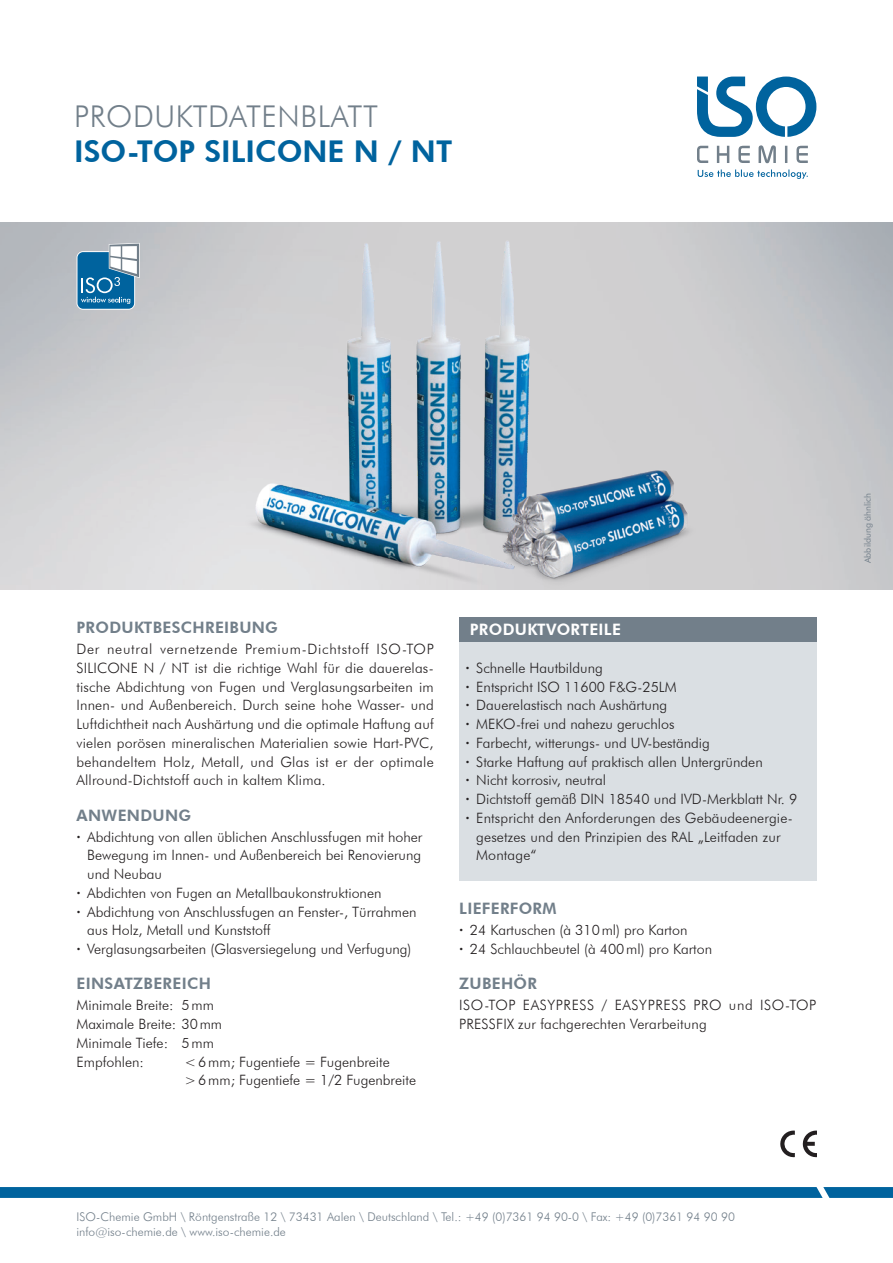
<style>
.page{position:relative;width:893px;height:1263px;background:#fff}
.page>*{position:absolute;margin:0;border:0;box-sizing:border-box;transform-origin:0 0}
.t1{font:800 30px "Futura BT";color:#00639e}
.t2{font:300 30px "Futura BT";letter-spacing:.02em;color:#727f8a}
.t3{font:800 15.75px "Futura BT";letter-spacing:.02em;color:#727f8a}
.t4{font:800 15.75px "Futura BT";letter-spacing:.02em;color:#fff}
.t5{font:300 14.25px/18.8px "Futura BT";color:#231f20}
.t6{font:300 12px/15px "Futura BT";color:#727f8a}
.t7{font:9px "Futura BT";color:#727f8a}
.s1{font-weight:800}
</style>
<div class="page">
<img style="left:27px;top:223px;width:866px;height:366px">
<svg style="left:77px;top:243px;width:63px;height:67px;background:#5c96b8"></svg>
<svg style="left:780px;top:1130px;width:15px;height:27px"></svg>
<svg style="left:802px;top:1130px;width:14px;height:27px"></svg>
<div style="left:459px;top:617px;width:357px;height:25px;background:#727f8a"></div>
<div style="left:459px;top:642px;width:357px;height:238px;background:#dadfe3"></div>
<svg style="left:0;top:1187px;width:893px;height:11px;background:#04659f"></svg>
<svg style="left:697px;top:145px;width:111px;height:18px"></svg>
<svg style="left:698px;top:169px;width:110px;height:10px"></svg>
<svg style="left:697px;top:77px;width:119px;height:60px"></svg>
<h1 class="t2" style="left:74px;top:98px;width:305px">PRODUKTDATENBLATT</h1>
<h1 class="t1" style="left:74px;top:133px;width:380px">ISO-TOP SILICONE N / NT</h1>
<p class="t3" style="left:77px;top:618px;width:203px">PRODUKTBESCHREIBUNG</p>
<p class="t5" style="left:77px;top:639px;width:359px;text-align:justify">Der neutral vernetzende Premium-Dichtstoff ISO-TOP SILICONE N / NT ist die richtige Wahl für die dauerelas&shy;tische Abdichtung von Fugen und Verglasungsarbeiten im Innen- und Außenbereich. Durch seine hohe Wasser- und Luftdichtheit nach Aushärtung und die optimale Haftung auf vielen porösen mineralischen Materialien sowie Hart-PVC, behandeltem Holz, Metall, und Glas ist er der optimale Allround-Dichtstoff auch in kaltem Klima.</p>
<p class="t3" style="left:77px;top:805px;width:116px">ANWENDUNG</p>
<p class="t5" style="left:77px;top:827px;width:347px"><span class="s1">·</span> Abdichtung von allen üblichen Anschlussfugen mit hoher</p>
<p class="t5" style="left:87px;top:846px;width:336px">Bewegung im Innen- und Außenbereich bei Renovierung</p>
<p class="t5" style="left:87px;top:864px;width:76px">und Neubau</p>
<p class="t5" style="left:77px;top:883px;width:306px"><span class="s1">·</span> Abdichten von Fugen an Metallbaukonstruktionen</p>
<p class="t5" style="left:77px;top:902px;width:342px"><span class="s1">·</span> Abdichtung von Anschlussfugen an Fenster-, Türrahmen</p>
<p class="t5" style="left:87px;top:921px;width:185px">aus Holz, Metall und Kunststoff</p>
<p class="t5" style="left:77px;top:939px;width:336px"><span class="s1">·</span> Verglasungsarbeiten (Glasversiegelung und Verfugung)</p>
<p class="t3" style="left:77px;top:974px;width:136px">EINSATZBEREICH</p>
<p class="t5" style="left:77px;top:996px;width:147px">Minimale Breite: 5mm<br>Maximale Breite: 30mm<br>Minimale Tiefe: 5mm<br>Empfohlen:</p>
<p class="t5" style="left:185px;top:1052px;width:233px">&lt;6mm; Fugentiefe = Fugenbreite &gt;6mm; Fugentiefe = 1/2 Fugenbreite</p>
<p class="t4" style="left:470px;top:620px;width:153px">PRODUKTVORTEILE</p>
<p class="t5" style="left:466px;top:658px;width:139px"><span class="s1">·</span> Schnelle Hautbildung</p>
<p class="t5" style="left:466px;top:677px;width:213px"><span class="s1">·</span> Entspricht ISO 11600 F&amp;G-25LM</p>
<p class="t5" style="left:466px;top:696px;width:203px"><span class="s1">·</span> Dauerelastisch nach Aushärtung</p>
<p class="t5" style="left:466px;top:714px;width:210px"><span class="s1">·</span> MEKO-frei und nahezu geruchlos</p>
<p class="t5" style="left:466px;top:733px;width:246px"><span class="s1">·</span> Farbecht, witterungs- und UV-beständig</p>
<p class="t5" style="left:466px;top:752px;width:299px"><span class="s1">·</span> Starke Haftung auf praktisch allen Untergründen</p>
<p class="t5" style="left:466px;top:771px;width:142px"><span class="s1">·</span> Nicht korrosiv, neutral</p>
<p class="t5" style="left:466px;top:789px;width:333px"><span class="s1">·</span> Dichtstoff gemäß DIN 18540 und IVD-Merkblatt Nr. 9</p>
<p class="t5" style="left:466px;top:808px;width:329px"><span class="s1">·</span> Entspricht den Anforderungen des Gebäudeenergie-</p>
<p class="t5" style="left:476px;top:827px;width:306px">gesetzes und den Prinzipien des RAL „Leitfaden zur</p>
<p class="t5" style="left:476px;top:846px;width:62px">Montage“</p>
<p class="t3" style="left:459px;top:899px;width:99px">LIEFERFORM</p>
<p class="t5" style="left:459px;top:921px;width:254px"><span class="s1">·</span> 24 Kartuschen (à 310ml) pro Karton<br><span class="s1">·</span> 24 Schlauchbeutel (à 400ml) pro Karton</p>
<p class="t3" style="left:459px;top:974px;width:79px">ZUBEHÖR</p>
<p class="t5" style="left:459px;top:996px;width:359px">ISO-TOP EASYPRESS / EASYPRESS PRO und ISO-TOP<br>PRESSFIX zur fachgerechten Verarbeitung</p>
<p class="t7" style="left:862px;top:563px;width:72px;rotate:-90deg">Abbildung ähnlich</p>
<p class="t6" style="left:77px;top:1209px;width:660px">ISO-Chemie GmbH \ Röntgenstraße 12 \ 73431 Aalen \ Deutschland \ Tel.: +49 (0)7361 94 90-0 \ Fax: +49 (0)7361 94 90 90 info@iso-chemie.de \ www.iso-chemie.de</p>
</div>
